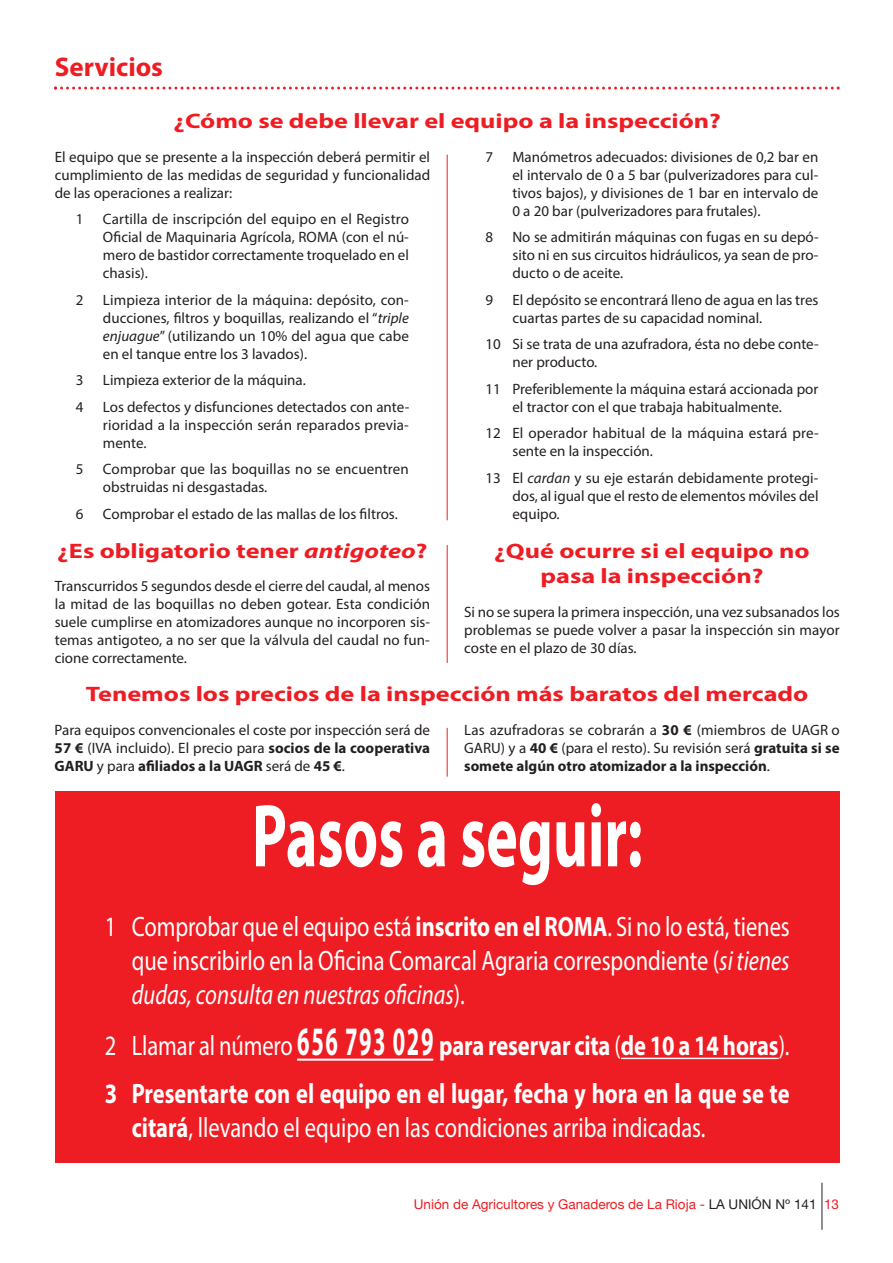
<style>
.page{position:relative;width:893px;height:1263px;background:#fff}
.page>*{position:absolute;margin:0;border:0;box-sizing:border-box;transform-origin:0 0}
.t1{font:700 90px "Myriad Pro";color:#fff;scale:.67 1}
.t2{font:28.2px/33.8px "Myriad Pro";color:#fff;text-align:justify;scale:.8 1}
.t3{font:700 28.2px/47.8px "Myriad Pro";color:#fff;scale:.8 1}
.t4{font:700 27px "Myriad Pro";color:#ee1d23}
.t5{font:700 21px/25.2px "Myriad Pro";color:#ee1d23;text-align:center;scale:1.25 1}
.t6{font:15px/18px "Myriad Pro";color:#231f20;text-align:justify}
.t7{font:13.5px "Helvetica Neue";color:#ee1d23}
.s1{font-style:italic}
.s2{font-weight:700}
.s3{font-weight:400}
.s4{font-size:40.5px}
.s5{color:#231f20}
</style>
<div class="page">
<hr style="left:822px;top:1183px;width:1px;height:47px;background:#231f20">
<hr style="left:447px;top:728px;width:1px;height:49px;background:#ee1d23">
<hr style="left:447px;top:545px;width:1px;height:118px;background:#ee1d23">
<hr style="left:447px;top:155px;width:1px;height:365px;background:#ee1d23">
<svg style="left:54px;top:87px;width:786px;height:3px"></svg>
<div style="left:55px;top:791px;width:785px;height:372px;background:#ee1d23"></div>
<hr style="left:297px;top:1059px;width:136px;height:2px;background:#fff">
<hr style="left:621px;top:1058px;width:158px;height:1px;background:#fff">
<h3 class="t4" style="left:55px;top:57px;width:110px">Servicios</h3>
<h3 class="t5" style="left:173px;top:110px;width:439px">¿Cómo se debe llevar el equipo a la inspección?</h3>
<p class="t6" style="left:55px;top:149px;width:377px">El equipo que se presente a la inspección deberá permitir el cumplimiento de las medidas de seguridad y funcionalidad de las operaciones a realizar:</p>
<p class="t6" style="left:76px;top:211px;width:9px">1</p>
<p class="t6" style="left:103px;top:211px;width:307px">Cartilla de inscripción del equipo en el Registro Oficial de Maquinaria Agrícola, ROMA (con el nú&shy;mero de bastidor correctamente troquelado en el chasis).</p>
<p class="t6" style="left:76px;top:292px;width:9px">2</p>
<p class="t6" style="left:103px;top:292px;width:307px">Limpieza interior de la máquina: depósito, con&shy;ducciones, filtros y boquillas, realizando el “<span class="s1">triple enjuague</span>” (utilizando un 10% del agua que cabe en el tanque entre los 3 lavados).</p>
<p class="t6" style="left:76px;top:373px;width:9px">3</p>
<p class="t6" style="left:103px;top:373px;width:205px">Limpieza exterior de la máquina.</p>
<p class="t6" style="left:76px;top:399px;width:9px">4</p>
<p class="t6" style="left:103px;top:399px;width:308px">Los defectos y disfunciones detectados con ante&shy;rioridad a la inspección serán reparados previa&shy;mente.</p>
<p class="t6" style="left:76px;top:462px;width:9px">5</p>
<p class="t6" style="left:103px;top:462px;width:307px">Comprobar que las boquillas no se encuentren obstruidas ni desgastadas.</p>
<p class="t6" style="left:76px;top:506px;width:9px">6</p>
<p class="t6" style="left:103px;top:506px;width:296px">Comprobar el estado de las mallas de los filtros.</p>
<h3 class="t5" style="left:57px;top:540px;width:298px">¿Es obligatorio tener <span class="s1">antigoteo</span>?</h3>
<p class="t6" style="left:55px;top:578px;width:377px">Transcurridos 5 segundos desde el cierre del caudal, al menos la mitad de las boquillas no deben gotear. Esta condición suele cumplirse en atomizadores aunque no incorporen sis&shy;temas antigoteo, a no ser que la válvula del caudal no fun&shy;cione correctamente.</p>
<p class="t6" style="left:485px;top:149px;width:9px">7</p>
<p class="t6" style="left:512px;top:149px;width:307px">Manómetros adecuados: divisiones de 0,2 bar en el intervalo de 0 a 5 bar (pulverizadores para cul&shy;tivos bajos), y divisiones de 1 bar en intervalo de 0 a 20 bar (pulverizadores para frutales).</p>
<p class="t6" style="left:485px;top:229px;width:9px">8</p>
<p class="t6" style="left:512px;top:229px;width:308px">No se admitirán máquinas con fugas en su depó&shy;sito ni en sus circuitos hidráulicos, ya sean de pro&shy;ducto o de aceite.</p>
<p class="t6" style="left:485px;top:292px;width:9px">9</p>
<p class="t6" style="left:512px;top:292px;width:308px">El depósito se encontrará lleno de agua en las tres cuartas partes de su capacidad nominal.</p>
<p class="t6" style="left:512px;top:337px;width:308px;text-indent:-27px">10 Si se trata de una azufradora, ésta no debe conte&shy;ner producto.</p>
<p class="t6" style="left:512px;top:381px;width:307px;text-indent:-27px">11 Preferiblemente la máquina estará accionada por el tractor con el que trabaja habitualmente.</p>
<p class="t6" style="left:512px;top:426px;width:308px;text-indent:-27px">12 El operador habitual de la máquina estará pre&shy;sente en la inspección.</p>
<p class="t6" style="left:512px;top:470px;width:308px;text-indent:-27px">13 El <span class="s1">cardan</span> y su eje estarán debidamente protegi&shy;dos, al igual que el resto de elementos móviles del equipo.</p>
<h3 class="t5" style="left:494px;top:540px;width:254px">¿Qué ocurre si el equipo no pasa la inspección?</h3>
<p class="t6" style="left:464px;top:604px;width:377px">Si no se supera la primera inspección, una vez subsanados los problemas se puede volver a pasar la inspección sin mayor coste en el plazo de 30 días.</p>
<h3 class="t5" style="left:86px;top:683px;width:579px">Tenemos los precios de la inspección más baratos del mercado</h3>
<p class="t6" style="left:55px;top:722px;width:377px">Para equipos convencionales el coste por inspección será de <span class="s2">57 €</span> (IVA incluido). El precio para <span class="s2">socios de la cooperativa GARU</span> y para <span class="s2">afiliados a la UAGR</span> será de <span class="s2">45 €</span>.</p>
<p class="t6" style="left:464px;top:722px;width:377px">Las azufradoras se cobrarán a <span class="s2">30 €</span> (miembros de UAGR o GARU) y a <span class="s2">40 €</span> (para el resto). Su revisión será <span class="s2">gratuita si se somete algún otro atomizador a la inspección</span>.</p>
<h1 class="t1" style="left:252px;top:802px;width:584px">Pasos a seguir:</h1>
<h2 class="t2" style="left:132px;top:912px;width:824px;text-indent:-27px">1 Comprobar que el equipo está <span class="s2">inscrito en el ROMA</span>. Si no lo está, tienes que inscribirlo en la Oficina Comarcal Agraria correspondiente (<span class="s1">si tienes dudas, consulta en nuestras oficinas</span>).</h2>
<h2 class="t3" style="left:105px;top:1024px;width:858px"><span class="s3">2 Llamar al número</span> <span class="s4">656 793 029</span> para reservar cita <span class="s3">(</span>de 10 a 14 horas<span class="s3">).<br></span>3 Presentarte con el equipo en el lugar, fecha y hora en la que se te</h2>
<h2 class="t2" style="left:132px;top:1113px;width:719px"><span class="s2">citará</span>, llevando el equipo en las condiciones arriba indicadas.</h2>
<p class="t7" style="left:414px;top:1199px;width:427px">Unión de Agricultores y Ganaderos de La Rioja - <span class="s5">LA UNIÓN Nº 141</span> 13</p>
</div>
